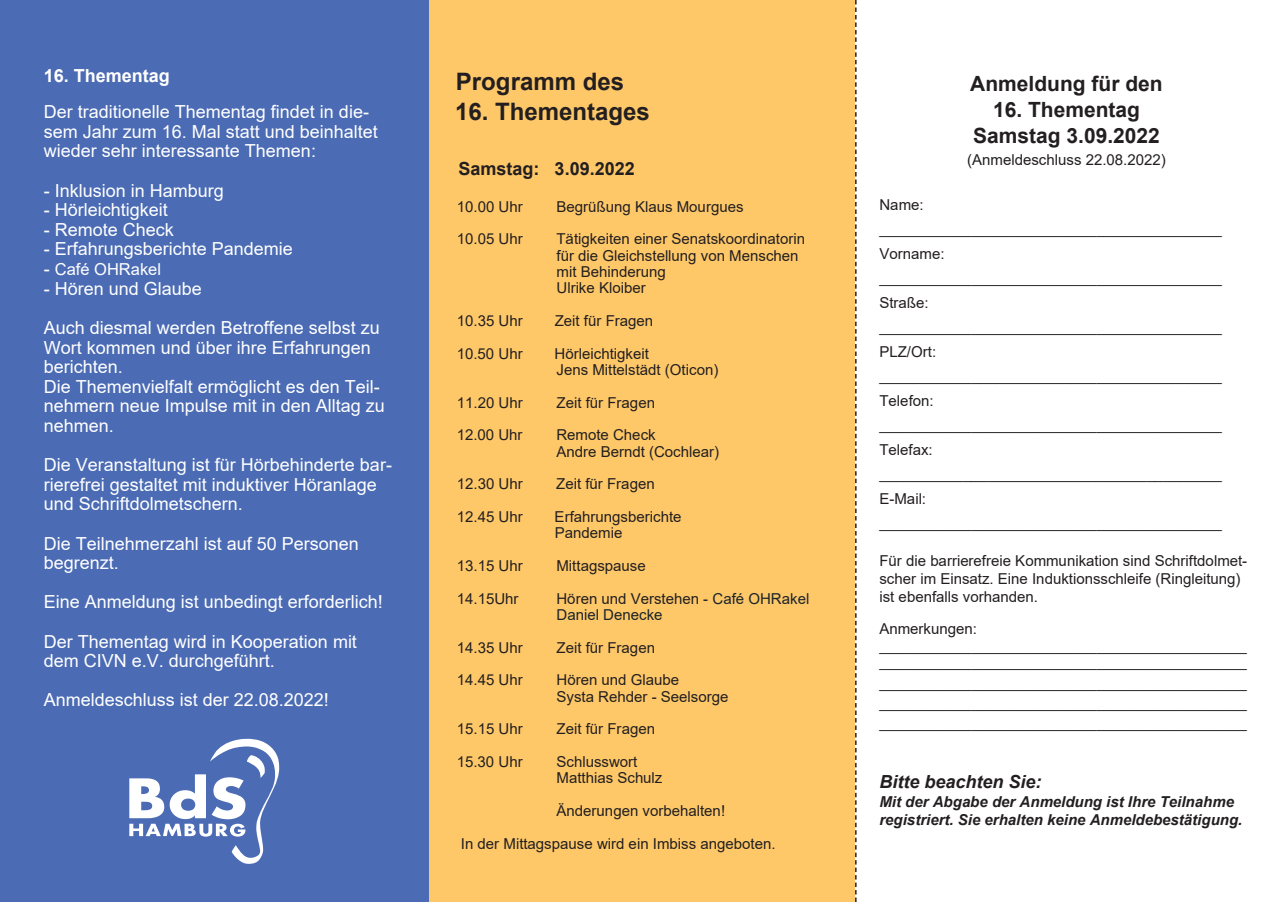
<style>
.page{position:relative;width:1272px;height:902px;background:#fff}
.page>*{position:absolute;margin:0;border:0;box-sizing:border-box;transform-origin:0 0}
.t1{font:700 24px "Arial";color:#231f20}
.t2{font:700 21px/25.8px "Arial";color:#231f20;text-align:center}
.t3{font:18px/19.6px "Arial";color:#fff}
.t4{font:italic 700 18px "Arial";color:#231f20}
.t5{font:700 18px "Arial";color:#231f20}
.t6{font:700 18px "Arial";color:#fff}
.t7{font:16.5px "Arial";color:#fff}
.t8{font:15px/24.5px "Arial";color:#231f20}
.t9{font:italic 700 15px/17.9px "Arial";color:#231f20}
.t10{font:15px/16.4px "Arial";color:#1c2429}
.s1{font-size:18px}
.s2{color:#231f20}
</style>
<div class="page">
<div style="left:0;top:0;width:429px;height:901px;background:#4b6bb4"></div>
<div style="left:429px;top:0;width:426px;height:901px;background:#fec869"></div>
<svg style="left:129px;top:738px;width:150px;height:125px"></svg>
<svg style="left:855px;top:0;width:1px;height:901px"></svg>
<p class="t6" style="left:44px;top:66px;width:128px">16. Thementag</p>
<p class="t3" style="left:44px;top:102px;width:335px">Der traditionelle Thementag findet in die&shy;sem Jahr zum 16. Mal statt und beinhaltet wieder sehr interessante Themen:</p>
<p class="t3" style="left:44px;top:180px;width:182px">- Inklusion in Hamburg</p>
<p class="t3" style="left:44px;top:200px;width:126px">- Hörleichtigkeit</p>
<p class="t3" style="left:44px;top:220px;width:131px">- Remote Check</p>
<p class="t3" style="left:44px;top:239px;width:251px">- Erfahrungsberichte Pandemie</p>
<p class="t7" style="left:44px;top:260px;width:119px"><span class="s1">-</span> Café OHRakel</p>
<p class="t3" style="left:44px;top:269px;width:338px;line-height:39.2px">- Hören und Glaube<br>Auch diesmal werden Betroffene selbst zu</p>
<p class="t3" style="left:44px;top:337px;width:343px">Wort kommen und über ihre Erfahrungen berichten.<br>Die Themenvielfalt ermöglicht es den Teil&shy;nehmern neue Impulse mit in den Alltag zu nehmen.</p>
<p class="t3" style="left:44px;top:455px;width:350px">Die Veranstaltung ist für Hörbehinderte bar&shy;rierefrei gestaltet mit induktiver Höranlage und Schriftdolmetschern.</p>
<p class="t3" style="left:44px;top:533px;width:317px">Die Teilnehmerzahl ist auf 50 Personen begrenzt.</p>
<p class="t3" style="left:44px;top:582px;width:341px;line-height:39.2px">Eine Anmeldung ist unbedingt erforderlich!<br>Der Thementag wird in Kooperation mit</p>
<p class="t3" style="left:44px;top:641px;width:287px;line-height:39.2px">dem CIVN e.V. durchgeführt.<br>Anmeldeschluss ist der 22.08.2022!</p>
<h1 class="t1" style="left:456px;top:69px;width:170px">Programm des</h1>
<h1 class="t1" style="left:455px;top:98px;width:196px">16. Thementages</h1>
<p class="t5" style="left:458px;top:159px;width:178px">Samstag: 3.09.2022</p>
<p class="t8" style="left:457px;top:194px;width:67px">10.00 Uhr</p>
<p class="t8" style="left:556px;top:194px;width:188px">Begrüßung Klaus Mourgues</p>
<p class="t8" style="left:457px;top:227px;width:67px">10.05 Uhr</p>
<p class="t8" style="left:556px;top:231px;width:250px;line-height:16.4px">Tätigkeiten einer Senatskoordinatorin für die Gleichstellung von Menschen mit Behinderung<br>Ulrike Kloiber</p>
<p class="t8" style="left:457px;top:308px;width:67px">10.35 Uhr</p>
<p class="t8" style="left:554px;top:308px;width:100px">Zeit für Fragen</p>
<p class="t8" style="left:457px;top:341px;width:67px">10.50 Uhr</p>
<p class="t8" style="left:554px;top:345px;width:165px;line-height:16.4px">Hörleichtigkeit<br>Jens Mittelstädt (Oticon)</p>
<p class="t8" style="left:457px;top:390px;width:67px">11.20 Uhr</p>
<p class="t8" style="left:556px;top:390px;width:100px">Zeit für Fragen</p>
<p class="t8" style="left:456px;top:423px;width:67px">12.00 Uhr</p>
<p class="t8" style="left:556px;top:427px;width:164px;line-height:16.4px">Remote Check<br>Andre Berndt (Cochlear)</p>
<p class="t8" style="left:457px;top:471px;width:68px">12.30 Uhr</p>
<p class="t8" style="left:556px;top:471px;width:100px">Zeit für Fragen</p>
<p class="t8" style="left:457px;top:504px;width:67px">12.45 Uhr</p>
<p class="t8" style="left:554px;top:508px;width:128px;line-height:16.4px">Erfahrungsberichte<br>Pandemie</p>
<p class="t8" style="left:457px;top:553px;width:67px">13.15 Uhr</p>
<p class="t8" style="left:556px;top:553px;width:91px">Mittagspause</p>
<p class="t8" style="left:457px;top:586px;width:63px">14.15Uhr</p>
<p class="t10" style="left:556px;top:590px;width:254px"><span class="s2">Hören und Verstehen -</span> Café OHRakel<br>Daniel Denecke</p>
<p class="t8" style="left:457px;top:635px;width:67px">14.35 Uhr</p>
<p class="t8" style="left:556px;top:635px;width:100px">Zeit für Fragen</p>
<p class="t8" style="left:457px;top:667px;width:67px">14.45 Uhr</p>
<p class="t8" style="left:556px;top:671px;width:173px;line-height:16.4px">Hören und Glaube<br>Systa Rehder - Seelsorge</p>
<p class="t8" style="left:457px;top:716px;width:67px">15.15 Uhr</p>
<p class="t8" style="left:556px;top:716px;width:100px">Zeit für Fragen</p>
<p class="t8" style="left:457px;top:749px;width:67px">15.30 Uhr</p>
<p class="t8" style="left:556px;top:753px;width:107px;line-height:16.4px">Schlusswort<br>Matthias Schulz</p>
<p class="t8" style="left:461px;top:794px;width:316px;line-height:32.7px;text-indent:96px">Änderungen vorbehalten!<br>In der Mittagspause wird ein Imbiss angeboten.</p>
<h2 class="t2" style="left:970px;top:71px;width:194px">Anmeldung für den</h2>
<h2 class="t2" style="left:973px;top:96px;width:188px">16. Thementag<br>Samstag 3.09.2022</h2>
<p class="t8" style="left:967px;top:147px;width:200px">(Anmeldeschluss 22.08.2022)</p>
<p class="t8" style="left:879px;top:192px;width:344px">Name: _________________________________________<br>Vorname: _________________________________________<br>Straße: _________________________________________<br>PLZ/Ort: _________________________________________<br>Telefon: _________________________________________<br>Telefax: _________________________________________<br>E-Mail: _________________________________________</p>
<p class="t8" style="left:879px;top:552px;width:369px;line-height:17.9px">Für die barrierefreie Kommunikation sind Schriftdolmet&shy;scher im Einsatz. Eine Induktionsschleife (Ringleitung) ist ebenfalls vorhanden.</p>
<p class="t8" style="left:879px;top:621px;width:369px;line-height:16.4px">Anmerkungen: ____________________________________________ ____________________________________________</p>
<p class="t8" style="left:879px;top:672px;width:369px;line-height:20.4px;text-align:justify">____________________________________________ ____________________________________________ ____________________________________________</p>
<p class="t4" style="left:879px;top:771px;width:164px">Bitte beachten Sie:</p>
<p class="t9" style="left:879px;top:792px;width:364px">Mit der Abgabe der Anmeldung ist Ihre Teilnahme registriert. Sie erhalten keine Anmeldebestätigung.</p>
</div>
